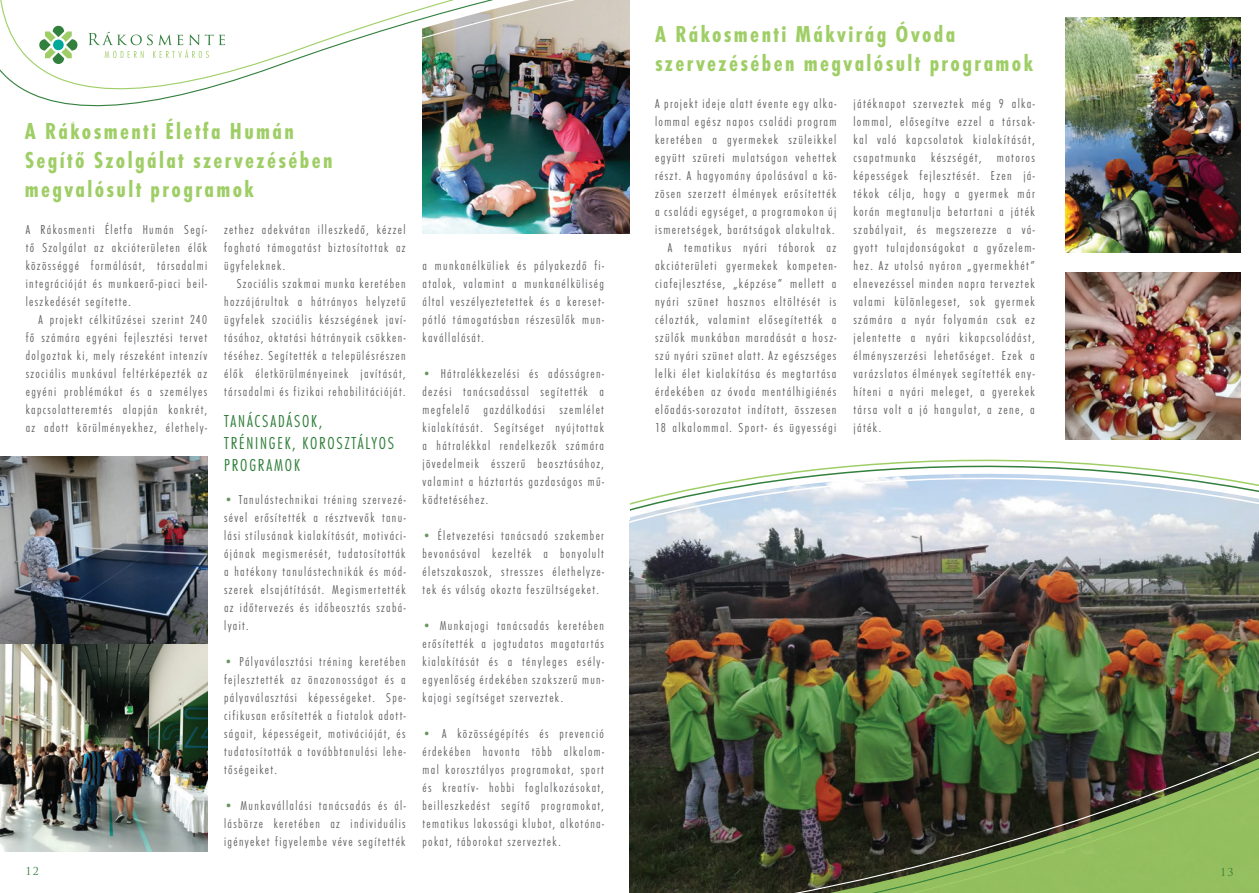
<style>
.page{position:relative;width:1259px;height:893px;background:#fff}
.page>*{position:absolute;margin:0;border:0;box-sizing:border-box;transform-origin:0 0}
.t1{font:24px/28.8px "Futura Con Bol";letter-spacing:.1em;color:#9fce66}
.t2{font:18px/21.6px "Futura Con Lig";letter-spacing:.1em;color:#32803d}
.t3{font:15px "Baanoo";color:#32803d}
.t4{font:13.5px/18px "Futura Con Lig";letter-spacing:.1em;color:#636366;text-align:justify}
.s1{color:#6a9560}
</style>
<div class="page">
<svg style="left:738px;top:317px;width:503px;height:163px"></svg>
<svg style="left:207px;top:480px;width:1052px;height:16px"></svg>
<svg style="left:207px;top:496px;width:1052px;height:9px"></svg>
<img style="left:207px;top:505px;width:1052px;height:388px">
<img style="left:0;top:456px;width:207px;height:396px">
<img style="left:1065px;top:317px;width:175px;height:122px">
<div style="left:614px;top:57px;width:18px;height:439px;background:#fff"></div>
<img style="left:1065px;top:298px;width:176px;height:19px">
<svg style="left:1065px;top:281px;width:176px;height:17px;background:#927267"></svg>
<img style="left:0;top:0;width:1241px;height:281px">
<svg style="left:39px;top:26px;width:39px;height:38px"></svg>
<div style="left:53px;top:40px;width:11px;height:10px;background:#00a899;border-radius:50%"></div>
<svg style="left:88px;top:32px;width:137px;height:26px"></svg>
<h1 class="t1" style="left:25px;top:117px;width:309px">A Rákosmenti Életfa Humán<br>Segítő Szolgálat szervezésében megvalósult programok</h1>
<p class="t4" style="left:26px;top:221px;width:183px">A Rákosmenti Életfa Humán Segí&shy;tő Szolgálat az akcióterületen élők közösséggé formálását, társadalmi integrációját és munkaerő-piaci beil&shy;leszkedését segítette.</p>
<p class="t4" style="left:26px;top:311px;width:183px;text-indent:13px">A projekt célkitűzései szerint 240 fő számára egyéni fejlesztési tervet dolgoztak ki, mely részeként intenzív szociális munkával feltérképezték az egyéni problémákat és a személyes kapcsolatteremtés alapján konkrét, az adott körülményekhez, élethely-</p>
<p class="t4" style="left:224px;top:221px;width:183px">zethez adekvátan illeszkedő, kézzel fogható támogatást biztosítottak az ügyfeleknek.</p>
<p class="t4" style="left:224px;top:274px;width:183px;text-indent:13px">Szociális szakmai munka keretében hozzájárultak a hátrányos helyzetű ügyfelek szociális készségének javí&shy;tásához, oktatási hátrányaik csökken&shy;téséhez. Segítették a településrészen élők életkörülményeinek javítását, társadalmi és fizikai rehabilitációját.</p>
<h2 class="t2" style="left:224px;top:411px;width:171px">TANÁCSADÁSOK,<br>TRÉNINGEK, KOROSZTÁLYOS<br>PROGRAMOK</h2>
<p class="t4" style="left:224px;top:490px;width:183px"><span class="s1">•</span> Tanulástechnikai tréning szervezé&shy;sével erősítették a résztvevők tanu&shy;lási stílusának kialakítását, motiváci&shy;ójának megismerését, tudatosították a hatékony tanulástechnikák és mód&shy;szerek elsajátítását. Megismertették az időtervezés és időbeosztás szabá&shy;lyait.</p>
<p class="t4" style="left:224px;top:653px;width:183px"><span class="s1">•</span> Pályaválasztási tréning keretében fejlesztették az önazonosságot és a pályaválasztási képességeket. Spe&shy;cifikusan erősítették a fiatalok adott&shy;ságait, képességeit, motivációját, és tudatosították a továbbtanulási lehe&shy;tőségeiket.</p>
<p class="t4" style="left:224px;top:797px;width:183px"><span class="s1">•</span> Munkavállalási tanácsadás és ál&shy;lásbörze keretében az individuális igényeket figyelembe véve segítették</p>
<p class="t4" style="left:422px;top:257px;width:183px">a munkanélküliek és pályakezdő fi&shy;atalok, valamint a munkanélküliség által veszélyeztetettek és a kereset&shy;pótló támogatásban részesülők mun&shy;kavállalását.</p>
<p class="t4" style="left:422px;top:365px;width:183px"><span class="s1">•</span> Hátralékkezelési és adósságren&shy;dezési tanácsadással segítették a megfelelő gazdálkodási szemlélet kialakítását. Segítséget nyújtottak a hátralékkal rendelkezők számára jövedelmeik ésszerű beosztásához, valamint a háztartás gazdaságos mű&shy;ködtetéséhez.</p>
<p class="t4" style="left:422px;top:527px;width:183px"><span class="s1">•</span> Életvezetési tanácsadó szakember bevonásával kezelték a bonyolult életszakaszok, stresszes élethelyze&shy;tek és válság okozta feszültségeket.</p>
<p class="t4" style="left:422px;top:617px;width:183px"><span class="s1">•</span> Munkajogi tanácsadás keretében erősítették a jogtudatos magatartás kialakítását és a tényleges esély&shy;egyenlőség érdekében szakszerű mun&shy;kajogi segítséget szerveztek.</p>
<p class="t4" style="left:422px;top:725px;width:183px"><span class="s1">•</span> A közösségépítés és prevenció érdekében havonta több alkalom&shy;mal korosztályos programokat, sport és kreatív- hobbi foglalkozásokat, beilleszkedést segítő programokat, tematikus lakossági klubot, alkotóna&shy;pokat, táborokat szerveztek.</p>
<h1 class="t1" style="left:655px;top:20px;width:379px">A Rákosmenti Mákvirág Óvoda szervezésében megvalósult programok</h1>
<p class="t4" style="left:655px;top:95px;width:183px;text-align:right">A projekt ideje alatt évente egy alka&shy;lommal egész napos családi program keretében a gyermekek szüleikkel együtt szüreti mulatságon vehettek részt. A hagyomány ápolásával a kö&shy;zösen szerzett élmények erősítették a családi egységet, a programokon új ismeretségek, barátságok alakultak.<br>A tematikus nyári táborok az akcióterületi gyermekek kompeten&shy;ciafejlesztése, „képzése” mellett a nyári szünet hasznos eltöltését is célozták, valamint elősegítették a szülők munkában maradását a hos - szú nyári szünet alatt. Az egészséges lelki élet kialakítása és megtartása érdekében az óvoda mentálhigiénés előadás-sorozatot indított, összesen 18 alkalommal. Sport- és ügyességi</p>
<p class="t4" style="left:853px;top:95px;width:183px">játéknapot szerveztek még 9 alka&shy;lommal, elősegítve ezzel a társak&shy;kal való kapcsolatok kialakítását, csapatmunka készségét, motoros képességek fejlesztését. Ezen já&shy;tékok célja, hogy a gyermek már korán megtanulja betartani a játék szabályait, és megszerezze a vá&shy;gyott tulajdonságokat a győzelem&shy;hez. Az utolsó nyáron „gyermekhét” elnevezéssel minden napra terveztek valami különlegeset, sok gyermek számára a nyár folyamán csak ez jelentette a nyári kikapcsolódást, élményszerzési lehetőséget. Ezek a varázslatos élmények segítették eny&shy;híteni a nyári meleget, a gyerekek társa volt a jó hangulat, a zene, a játék.</p>
<p class="t3" style="left:26px;top:861px;width:15px">12</p>
<p class="t3" style="left:1220px;top:863px;width:15px">13</p>
</div>
